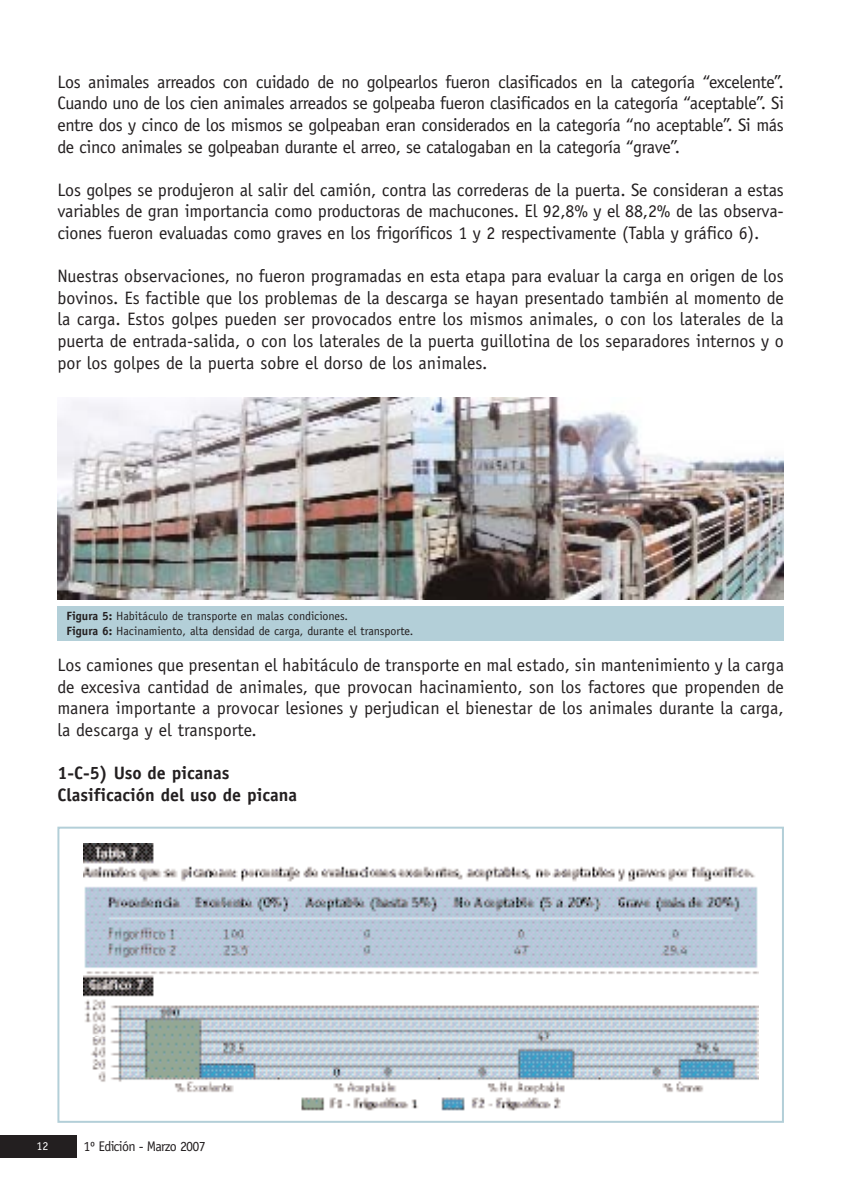
<style>
.page{position:relative;width:841px;height:1191px;background:#fff}
.page>*{position:absolute;margin:0;border:0;box-sizing:border-box;transform-origin:0 0}
.t1{font:18px/21.6px "Officina Sans";letter-spacing:-.01em;color:#231f20;text-align:justify}
.t2{font:700 18px/21.6px "Officina Sans";color:#231f20}
.t3{font:14px "Officina Sans";letter-spacing:-.05em;color:#231f20}
.t4{font:12px/14.4px "Officina Sans";color:#231f20}
.t5{font:12px "Officina Sans";color:#fff}
.s1{font-weight:700}
</style>
<div class="page">
<img style="left:0;top:397px;width:784px;height:761px">
<p class="t1" style="left:57px;top:72px;width:727px">Los animales arreados con cuidado de no golpearlos fueron clasificados en la categoría “excelente”.<br>Cuando uno de los cien animales arreados se golpeaba fueron clasificados en la categoría “aceptable”. Si entre dos y cinco de los mismos se golpeaban eran considerados en la categoría “no aceptable”. Si más de cinco animales se golpeaban durante el arreo, se catalogaban en la categoría “grave”.</p>
<p class="t1" style="left:57px;top:180px;width:727px">Los golpes se produjeron al salir del camión, contra las correderas de la puerta. Se consideran a estas variables de gran importancia como productoras de machucones. El 92,8% y el 88,2% de las observa&shy;ciones fueron evaluadas como graves en los frigoríficos 1 y 2 respectivamente (Tabla y gráfico 6).</p>
<p class="t1" style="left:57px;top:267px;width:727px">Nuestras observaciones, no fueron programadas en esta etapa para evaluar la carga en origen de los bovinos. Es factible que los problemas de la descarga se hayan presentado también al momento de la carga. Estos golpes pueden ser provocados entre los mismos animales, o con los laterales de la puerta de entrada-salida, o con los laterales de la puerta guillotina de los separadores internos y o por los golpes de la puerta sobre el dorso de los animales.</p>
<p class="t4" style="left:67px;top:610px;width:348px"><span class="s1">Figura 5:</span> Habitáculo de transporte en malas condiciones.<br><span class="s1">Figura 6:</span> Hacinamiento, alta densidad de carga, durante el transporte.</p>
<p class="t1" style="left:57px;top:655px;width:727px">Los camiones que presentan el habitáculo de transporte en mal estado, sin mantenimiento y la carga de excesiva cantidad de animales, que provocan hacinamiento, son los factores que propenden de manera importante a provocar lesiones y perjudican el bienestar de los animales durante la carga, la descarga y el transporte.</p>
<p class="t2" style="left:57px;top:763px;width:241px">1-C-5) Uso de picanas<br>Clasificación del uso de picana</p>
<p class="t5" style="left:37px;top:1141px;width:13px">12</p>
<p class="t3" style="left:83px;top:1140px;width:124px">1º Edición - Marzo 2007</p>
</div>
